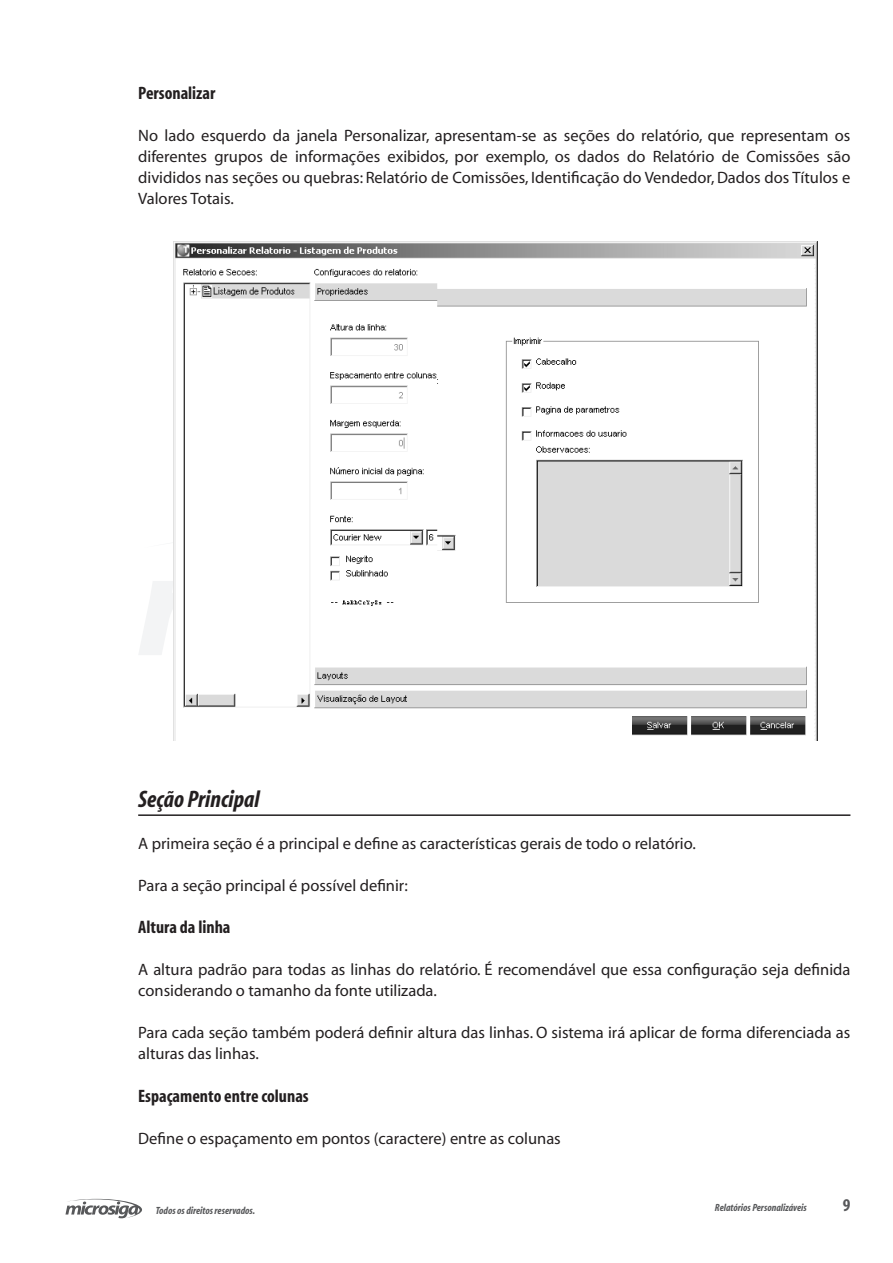
<style>
.page{position:relative;width:893px;height:1263px;background:#fff}
.page>*{position:absolute;margin:0;border:0;box-sizing:border-box;transform-origin:0 0}
._2_-_Titulo_2{font:italic 700 condensed 24px "Myriad";color:#231f20}
._3_-_Título_3{font:700 condensed 18px "Myriad";color:#231f20}
.t1{font:700 condensed 18px "Myriad";color:#57585a}
._4_-_Texto{font:16.5px/21px "Myriad";color:#231f20}
.t2{font:italic 700 condensed 10.5px "Myriad";color:#57585a}
</style>
<div class="page">
<svg style="left:65px;top:1199px;width:77px;height:19px"></svg>
<svg style="left:139px;top:581px;width:34px;height:74px;fill:#f3f4f5"></svg>
<img style="left:173px;top:241px;width:644px;height:499px">
<hr style="left:138px;top:814px;width:712px;height:2px;background:#231f20">
<p class="_3_-_Título_3" style="left:138px;top:84px;width:79px">Personalizar</p>
<p class="_4_-_Texto" style="left:138px;top:125px;width:714px;text-align:justify">No lado esquerdo da janela Personalizar, apresentam-se as seções do relatório, que representam os diferentes grupos de informações exibidos, por exemplo, os dados do Relatório de Comissões são divididos nas seções ou quebras: Relatório de Comissões, Identificação do Vendedor, Dados dos Títulos e Valores Totais.</p>
<p class="_2_-_Titulo_2" style="left:138px;top:787px;width:123px">Seção Principal</p>
<p class="_4_-_Texto" style="left:138px;top:833px;width:559px">A primeira seção é a principal e define as características gerais de todo o relatório.</p>
<p class="_4_-_Texto" style="left:138px;top:875px;width:271px">Para a seção principal é possível definir:</p>
<p class="_3_-_Título_3" style="left:138px;top:918px;width:94px">Altura da linha</p>
<p class="_4_-_Texto" style="left:138px;top:960px;width:714px">A altura padrão para todas as linhas do relatório. É recomendável que essa configuração seja definida considerando o tamanho da fonte utilizada.</p>
<p class="_4_-_Texto" style="left:138px;top:1023px;width:714px">Para cada seção também poderá definir altura das linhas. O sistema irá aplicar de forma diferenciada as alturas das linhas.</p>
<p class="_3_-_Título_3" style="left:138px;top:1087px;width:172px">Espaçamento entre colunas</p>
<p class="_4_-_Texto" style="left:138px;top:1129px;width:424px">Define o espaçamento em pontos (caractere) entre as colunas</p>
<p class="t2" style="left:156px;top:1205px;width:101px">Todos os direitos reservados.</p>
<p class="t2" style="left:715px;top:1202px;width:93px">Relatórios Personalizáveis</p>
<p class="t1" style="left:843px;top:1196px;width:9px">9</p>
</div>
